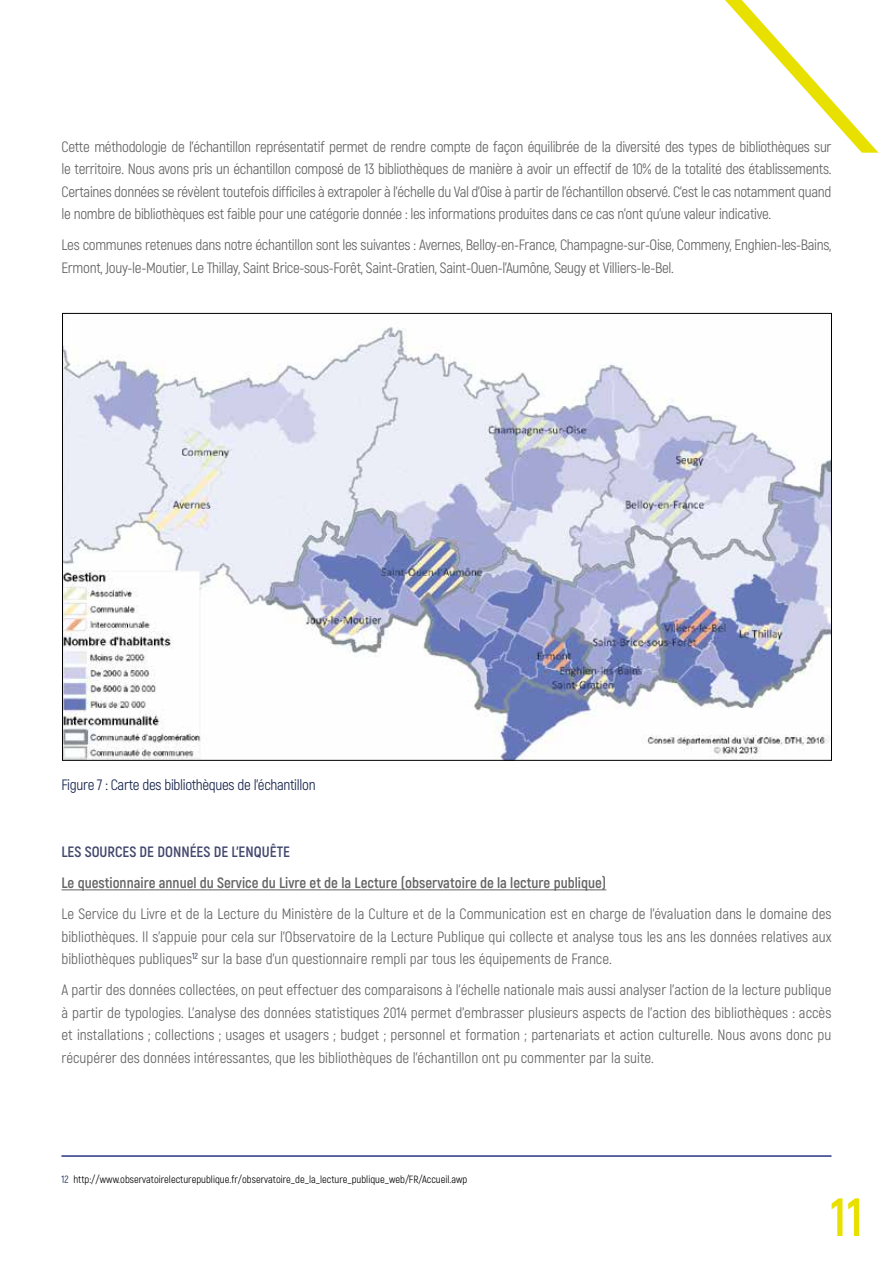
<style>
.page{position:relative;width:893px;height:1263px;background:#fff}
.page>*{position:absolute;margin:0;border:0;box-sizing:border-box;transform-origin:0 0}
.t1{font:700 54px "Akrobat";color:#e8e100}
.t2{font:15px/22.5px "Akrobat";letter-spacing:-.02em;color:#646363;text-align:justify}
.t3{font:700 15px "Akrobat";color:#646363}
.t4{font:15px "Akrobat";letter-spacing:-.02em;color:#16244c}
.t5{font:700 15px "Akrobat";color:#42476d}
.t6{font:10.5px "Akrobat";color:#000}
.s1{color:#16244c}
</style>
<div class="page">
<svg style="left:725px;top:0;width:153px;height:153px"></svg>
<hr style="left:61px;top:889px;width:545px;height:1px;background:#646363">
<img style="left:64px;top:317px;width:766px;height:442px">
<hr style="left:61px;top:1155px;width:770px;height:2px;background:#283583">
<p class="t2" style="left:61px;top:135px;width:772px">Cette méthodologie de l’échantillon représentatif permet de rendre compte de façon équilibrée de la diversité des types de bibliothèques sur le territoire. Nous avons pris un échantillon composé de 13 bibliothèques de manière à avoir un effectif de 10% de la totalité des établissements.<br>Certaines données se révèlent toutefois difficiles à extrapoler à l’échelle du Val d’Oise à partir de l’échantillon observé. C’est le cas notamment quand le nombre de bibliothèques est faible pour une catégorie donnée : les informations produites dans ce cas n’ont qu’une valeur indicative.</p>
<p class="t2" style="left:61px;top:234px;width:771px">Les communes retenues dans notre échantillon sont les suivantes : Avernes, Belloy-en-France, Champagne-sur-Oise, Commeny, Enghien-les-Bains,<br>Ermont, Jouy-le-Moutier, Le Thillay, Saint Brice-sous-Forêt, Saint-Gratien, Saint-Ouen-l’Aumône, Seugy et Villiers-le-Bel.</p>
<p class="t4" style="left:61px;top:775px;width:256px">Figure 7 : Carte des bibliothèques de l’échantillon</p>
<p class="t5" style="left:61px;top:843px;width:230px">LES SOURCES DE DONNÉES DE L’ENQUÊTE</p>
<p class="t3" style="left:61px;top:874px;width:546px">Le questionnaire annuel du Service du Livre et de la Lecture (observatoire de la lecture publique)</p>
<p class="t2" style="left:61px;top:903px;width:772px">Le Service du Livre et de la Lecture du Ministère de la Culture et de la Communication est en charge de l’évaluation dans le domaine des bibliothèques. Il s’appuie pour cela sur l’Observatoire de la Lecture Publique qui collecte et analyse tous les ans les données relatives aux bibliothèques publiques<sup>12</sup> sur la base d’un questionnaire rempli par tous les équipements de France.</p>
<p class="t2" style="left:61px;top:979px;width:771px">A partir des données collectées, on peut effectuer des comparaisons à l’échelle nationale mais aussi analyser l’action de la lecture publique à partir de typologies. L’analyse des données statistiques 2014 permet d’embrasser plusieurs aspects de l’action des bibliothèques : accès et installations ; collections ; usages et usagers ; budget ; personnel et formation ; partenariats et action culturelle. Nous avons donc pu récupérer des données intéressantes, que les bibliothèques de l’échantillon ont pu commenter par la suite.</p>
<p class="t6" style="left:61px;top:1173px;width:407px"><span class="s1">12</span> http://www.observatoirelecturepublique.fr/observatoire_de_la_lecture_publique_web/FR/Accueil.awp</p>
<h1 class="t1" style="left:830px;top:1183px;width:34px">11</h1>
</div>
